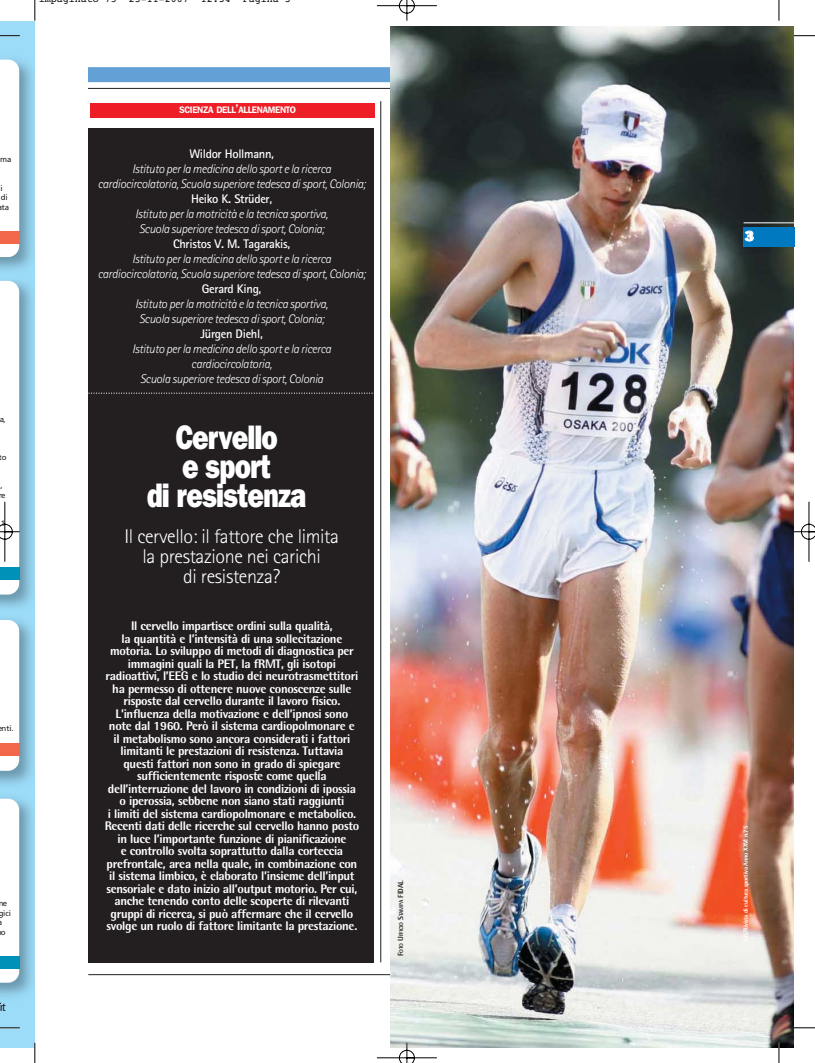
<style>
.page{position:relative;width:815px;height:1063px;background:#fff}
.page>*{position:absolute;margin:0;border:0;box-sizing:border-box;transform-origin:0 0}
.t1{font:800 33.75px/28.8px "Franklin Gothic IT Cby BT";letter-spacing:-.035em;color:#fff;text-align:center;scale:.8 1}
.t2{font:300 20px/20px "Rotis Sans Serif";letter-spacing:-.02em;color:#fff;text-align:center}
.t3{font:800 12.5px/12.5px "Rotis Semi Sans";letter-spacing:-.025em;color:#fff;text-align:center}
.t4{font:italic 300 12.5px/15px "Rotis Sans Serif";letter-spacing:-.025em;color:#fff;text-align:center}
.t5{font:700 12.5px "Rotis Sans Serif";letter-spacing:-.025em;color:#fff}
.t6{font:12.5px "Franklin Gothic BT";color:#fff}
.t7{font:condensed 11.75px "Frutiger";color:#231f20;scale:1.11 1}
.t8{font:10px "Courier";color:#000}
.t9{font:600 9.38px "Franklin Gothic IT Cby BT";letter-spacing:-.035em;color:#fff;scale:.95 1}
.t10{font:7.88px/9.5px "Frutiger";color:#231f20}
.t11{font:800 6.25px "Rotis Semi Sans";letter-spacing:-.025em;color:#fff}
.t12{font:800 5.62px "Rotis Semi Sans";letter-spacing:-.035em;color:#231f20}
.s1{font-size:12.5px}
.s2{font-size:7.5px}
</style>
<div class="page">
<img style="left:0;top:0;width:815px;height:1063px">
<p class="t8" style="left:51px;top:-5px;width:19px">p g</p>
<p class="t8" style="left:255px;top:-5px;width:8px">g</p>
<p class="t10" style="left:0;top:155px;width:13px">ma</p>
<p class="t10" style="left:0;top:184px;width:10px">i di ta</p>
<p class="t10" style="left:-1px;top:415px;width:8px">a,</p>
<p class="t10" style="left:-1px;top:453px;width:9px">to</p>
<p class="t10" style="left:0;top:482px;width:7px">, e</p>
<p class="t10" style="left:1px;top:519px;width:6px">1</p>
<p class="t10" style="left:2px;top:725px;width:14px">nti.</p>
<p class="t10" style="left:-2px;top:900px;width:15px">ne gici</p>
<p class="t10" style="left:1px;top:928px;width:6px">o</p>
<p class="t7" style="left:-1px;top:1002px;width:8px">it</p>
<p class="t9" style="left:179px;top:107px;width:124px">SCIENZA DELL<span class="s1">’</span>ALLENAMENTO</p>
<p class="t5" style="left:189px;top:149px;width:86px">Wildor Hollmann,</p>
<p class="t4" style="left:98px;top:163px;width:269px">Istituto per la medicina dello sport e la ricerca cardiocircolatoria, Scuola superiore tedesca di sport, Colonia;</p>
<p class="t5" style="left:191px;top:194px;width:83px">Heiko K. Strüder,</p>
<p class="t4" style="left:135px;top:208px;width:195px">Istituto per la motricità e la tecnica sportiva,<br>Scuola superiore tedesca di sport, Colonia;</p>
<p class="t5" style="left:173px;top:239px;width:119px">Christos V. M. Tagarakis,</p>
<p class="t4" style="left:98px;top:253px;width:269px">Istituto per la medicina dello sport e la ricerca cardiocircolatoria, Scuola superiore tedesca di sport, Colonia;</p>
<p class="t5" style="left:202px;top:284px;width:61px">Gerard King,</p>
<p class="t4" style="left:135px;top:298px;width:195px">Istituto per la motricità e la tecnica sportiva,<br>Scuola superiore tedesca di sport, Colonia;</p>
<p class="t5" style="left:201px;top:329px;width:64px">Jürgen Diehl,</p>
<p class="t4" style="left:132px;top:343px;width:201px">Istituto per la medicina dello sport e la ricerca cardiocircolatoria,<br>Scuola superiore tedesca di sport, Colonia</p>
<h1 class="t1" style="left:147px;top:427px;width:201px">Cervello<br>e sport<br>di resistenza</h1>
<h2 class="t2" style="left:125px;top:528px;width:216px">Il cervello: il fattore che limita la prestazione nei carichi<br>di resistenza?</h2>
<p class="t3" style="left:105px;top:621px;width:256px">Il cervello impartisce ordini sulla qualità,<br>la quantità e l’intensità di una sollecitazione motoria. Lo sviluppo di metodi di diagnostica per immagini quali la PET, la fRMT, gli isotopi radioattivi, l’EEG e lo studio dei neurotrasmettitori ha permesso di ottenere nuove conoscenze sulle risposte dal cervello durante il lavoro fisico.<br>L’influenza della motivazione e dell’ipnosi sono note dal 1960. Però il sistema cardiopolmonare e il metabolismo sono ancora considerati i fattori limitanti le prestazioni di resistenza. Tuttavia questi fattori non sono in grado di spiegare sufficientemente risposte come quella dell’interruzione del lavoro in condizioni di ipossia o iperossia, sebbene non siano stati raggiunti<br>i limiti del sistema cardiopolmonare e metabolico.<br>Recenti dati delle ricerche sul cervello hanno posto in luce l’importante funzione di pianificazione<br>e controllo svolta soprattutto dalla corteccia prefrontale, area nella quale, in combinazione con il sistema limbico, è elaborato l’insieme dell’input sensoriale e dato inizio all’output motorio. Per cui, anche tenendo conto delle scoperte di rilevanti gruppi di ricerca, si può affermare che il cervello svolge un ruolo di fattore limitante la prestazione.</p>
<p class="t12" style="left:399px;top:956px;width:77px;rotate:-90deg"><span class="s2">F</span>OTO <span class="s2">U</span>FFICIO <span class="s2">S</span>TAMPA <span class="s2">FIDAL</span></p>
<p class="t6" style="left:745px;top:231px;width:10px">3</p>
<p class="t11" style="left:743px;top:942px;width:118px;rotate:-90deg">SdS/Rivista di cultura sportiva Anno XXVI n.75</p>
</div>
